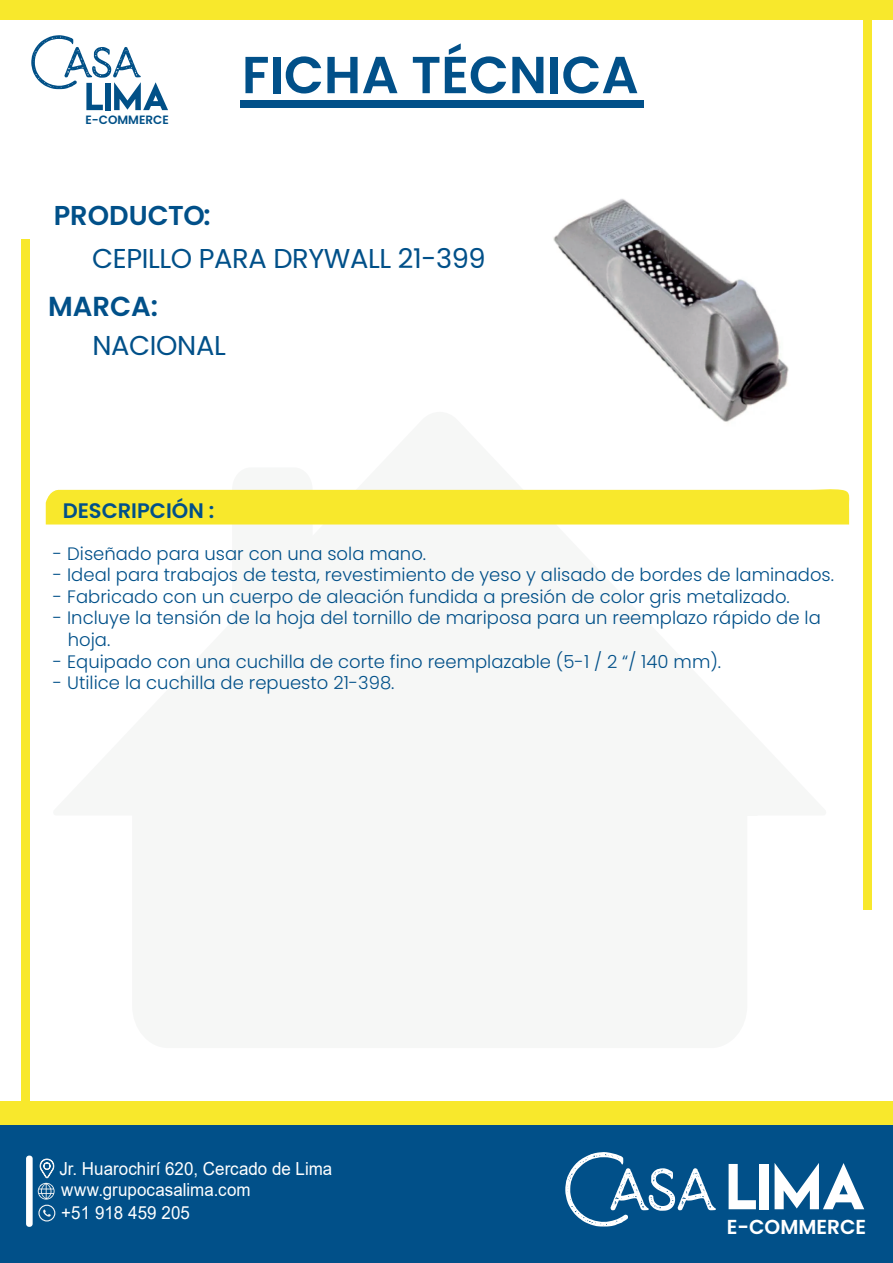
<style>
.page{position:relative;width:893px;height:1263px;background:#fff}
.page>*{position:absolute;margin:0;border:0;box-sizing:border-box;transform-origin:0 0}
.t1{font:600 52.05px "Poppins";color:#015089}
.t2{font:600 27.45px "Poppins";color:#015089}
.t3{font:27.3px "Poppins";letter-spacing:-.015em;color:#015089}
.t4{font:600 27.3px "Poppins";color:#015089}
.t5{font:600 21px "Poppins";color:#015089}
.t6{font:600 20.25px "Poppins";color:#fff}
.t7{font:300 18px/21.6px "Poppins";color:#015089}
.t8{font:18px/20.7px "Arial";color:#fff;scale:.94 1}
.t9{font:600 12px "Poppins";color:#015087}
</style>
<div class="page">
<div style="left:0;top:1101px;width:893px;height:161px;background:#f8e82c"></div>
<div style="left:0;top:0;width:893px;height:20px;background:#f8e82c"></div>
<div style="left:864px;top:0;width:8px;height:909px;background:#f8e82c"></div>
<div style="left:22px;top:240px;width:8px;height:950px;background:#f8e82c"></div>
<div style="left:0;top:1125px;width:893px;height:138px;background:#015089"></div>
<svg style="left:43px;top:1209px;width:8px;height:8px"></svg>
<div style="left:38px;top:1205px;width:17px;height:16px;border:1px solid #f2f3f4;border-radius:50%"></div>
<svg style="left:729px;top:1164px;width:27px;height:45px"></svg>
<div style="left:760px;top:1164px;width:9px;height:45px;background:#fff"></div>
<svg style="left:775px;top:1163px;width:89px;height:46px"></svg>
<svg style="left:565px;top:1152px;width:151px;height:74px"></svg>
<div style="left:26px;top:1155px;width:7px;height:72px;background:#fff;border-radius:3px"></div>
<svg style="left:38px;top:1158px;width:17px;height:41px"></svg>
<div style="left:240px;top:100px;width:404px;height:7px;background:#015089"></div>
<svg style="left:31px;top:35px;width:137px;height:75px"></svg>
<div style="left:46px;top:489px;width:803px;height:35px;background:#f8e82c"></div>
<img style="left:553px;top:199px;width:236px;height:223px">
<p class="t9" style="left:86px;top:113px;width:85px">E-COMMERCE</p>
<h1 class="t1" style="left:242px;top:45px;width:398px">FICHA TÉCNICA</h1>
<h3 class="t4" style="left:54px;top:199px;width:158px">PRODUCTO:</h3>
<h3 class="t3" style="left:92px;top:243px;width:395px">CEPILLO PARA DRYWALL 21-399</h3>
<h2 class="t2" style="left:48px;top:290px;width:112px">MARCA:</h2>
<h3 class="t3" style="left:92px;top:330px;width:135px">NACIONAL</h3>
<p class="t5" style="left:63px;top:498px;width:153px">DESCRIPCIÓN :</p>
<p class="t7" style="left:53px;top:543px;width:375px">- Diseñado para usar con una sola mano.</p>
<p class="t7" style="left:53px;top:564px;width:783px">- Ideal para trabajos de testa, revestimiento de yeso y alisado de bordes de laminados.</p>
<p class="t7" style="left:53px;top:586px;width:738px">- Fabricado con un cuerpo de aleación fundida a presión de color gris metalizado.</p>
<p class="t7" style="left:68px;top:607px;width:755px;text-indent:-15px">- Incluye la tensión de la hoja del tornillo de mariposa para un reemplazo rápido de la hoja.</p>
<p class="t7" style="left:53px;top:651px;width:670px">- Equipado con una cuchilla de corte fino reemplazable (5-1 / 2 “/ 140 mm).</p>
<p class="t7" style="left:53px;top:672px;width:343px">- Utilice la cuchilla de repuesto 21-398.</p>
<p class="t8" style="left:59px;top:1158px;width:292px">Jr. Huarochirí 620, Cercado de Lima www.grupocasalima.com</p>
<p class="t8" style="left:61px;top:1202px;width:138px">+51 918 459 205</p>
<p class="t6" style="left:727px;top:1215px;width:141px">E-COMMERCE</p>
</div>
